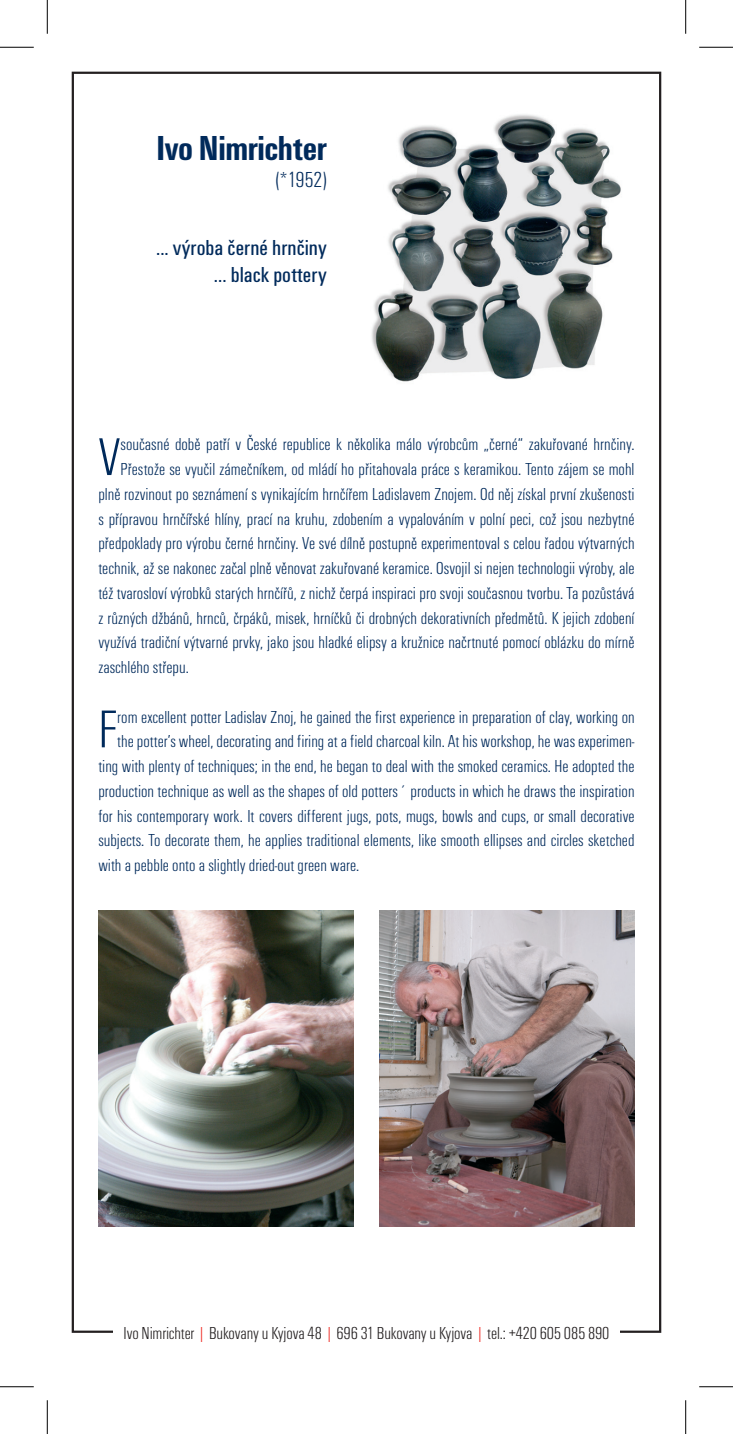
<style>
.page{position:relative;width:733px;height:1434px;background:#fff}
.page>*{position:absolute;margin:0;border:0;box-sizing:border-box;transform-origin:0 0}
.t1{font:55.12px "Unitus DEE Ligh Cond";color:#002a5b}
.t2{font:700 condensed 36px "Unitus TEE";letter-spacing:-.01em;color:#002a5b}
.t3{font:condensed 22.5px/27px "Unitus TEE";color:#002a5b;text-align:right}
.t4{font:22.5px "Unitus DEE Ligh Cond";color:#002a5b}
.t5{font:18px "Unitus DEE Ligh Cond";color:#002a5b}
.t6{font:18px "Unitus DEE Ligh Cond";letter-spacing:-.01em;color:#231f20}
.s1{color:#ee2a23}
</style>
<div class="page">
<img style="left:98px;top:911px;width:255px;height:316px">
<img style="left:379px;top:911px;width:255px;height:316px">
<img style="left:371px;top:114px;width:250px;height:268px">
<hr style="left:0;top:47px;width:34px;height:1px;background:#000">
<hr style="left:699px;top:47px;width:33px;height:1px;background:#000">
<hr style="left:0;top:1386px;width:34px;height:1px;background:#000">
<hr style="left:699px;top:1386px;width:33px;height:1px;background:#000">
<hr style="left:47px;top:0;width:1px;height:34px;background:#000">
<hr style="left:47px;top:1400px;width:1px;height:34px;background:#000">
<hr style="left:685px;top:0;width:1px;height:34px;background:#000">
<hr style="left:685px;top:1400px;width:1px;height:34px;background:#000">
<h2 class="t2" style="left:156px;top:128px;width:172px">Ivo Nimrichter</h2>
<p class="t4" style="left:275px;top:168px;width:53px">(*1952)</p>
<p class="t3" style="left:156px;top:234px;width:172px">... výroba černé hrnčiny ... black pottery</p>
<h1 class="t1" style="left:98px;top:427px;width:24px">V</h1>
<p class="t5" style="left:120px;top:435px;width:515px">současné době patří v České republice k několika málo výrobcům „černé“ zakuřované hrnčiny.</p>
<p class="t5" style="left:120px;top:459px;width:515px">Přestože se vyučil zámečníkem, od mládí ho přitahovala práce s keramikou. Tento zájem se mohl</p>
<p class="t5" style="left:98px;top:484px;width:537px">plně rozvinout po seznámení s vynikajícím hrnčířem Ladislavem Znojem. Od něj získal první zkušenosti</p>
<p class="t5" style="left:98px;top:509px;width:537px">s přípravou hrnčířské hlíny, prací na kruhu, zdobením a vypalováním v polní peci, což jsou nezbytné</p>
<p class="t5" style="left:98px;top:534px;width:537px">předpoklady pro výrobu černé hrnčiny. Ve své dílně postupně experimentoval s celou řadou výtvarných</p>
<p class="t5" style="left:98px;top:558px;width:537px">technik, až se nakonec začal plně věnovat zakuřované keramice. Osvojil si nejen technologii výroby, ale</p>
<p class="t5" style="left:98px;top:583px;width:537px">též tvarosloví výrobků starých hrnčířů, z nichž čerpá inspiraci pro svoji současnou tvorbu. Ta pozůstává</p>
<p class="t5" style="left:98px;top:608px;width:537px">z různých džbánů, hrnců, črpáků, misek, hrníčků či drobných dekorativních předmětů. K jejich zdobení</p>
<p class="t5" style="left:98px;top:633px;width:537px">využívá tradiční výtvarné prvky, jako jsou hladké elipsy a kružnice načrtnuté pomocí oblázku do mírně</p>
<p class="t5" style="left:98px;top:657px;width:92px">zaschlého střepu.</p>
<h1 class="t1" style="left:98px;top:700px;width:20px">F</h1>
<p class="t5" style="left:117px;top:707px;width:518px">rom excellent potter Ladislav Znoj, he gained the first experience in preparation of clay, working on</p>
<p class="t5" style="left:117px;top:732px;width:518px">the potter’s wheel, decorating and firing at a field charcoal kiln. At his workshop, he was experimen-</p>
<p class="t5" style="left:98px;top:756px;width:537px">ting with plenty of techniques; in the end, he began to deal with the smoked ceramics. He adopted the</p>
<p class="t5" style="left:98px;top:781px;width:537px">production technique as well as the shapes of old potters´ products in which he draws the inspiration</p>
<p class="t5" style="left:98px;top:806px;width:537px">for his contemporary work. It covers different jugs, pots, mugs, bowls and cups, or small decorative</p>
<p class="t5" style="left:98px;top:831px;width:537px">subjects. To decorate them, he applies traditional elements, like smooth ellipses and circles sketched</p>
<p class="t5" style="left:98px;top:855px;width:262px">with a pebble onto a slightly dried-out green ware.</p>
<p class="t6" style="left:124px;top:1323px;width:487px">Ivo Nimrichter <span class="s1">|</span> Bukovany u Kyjova 48 <span class="s1">|</span> 696 31 Bukovany u Kyjova <span class="s1">|</span> tel.: +420 605 085 890</p>
</div>
